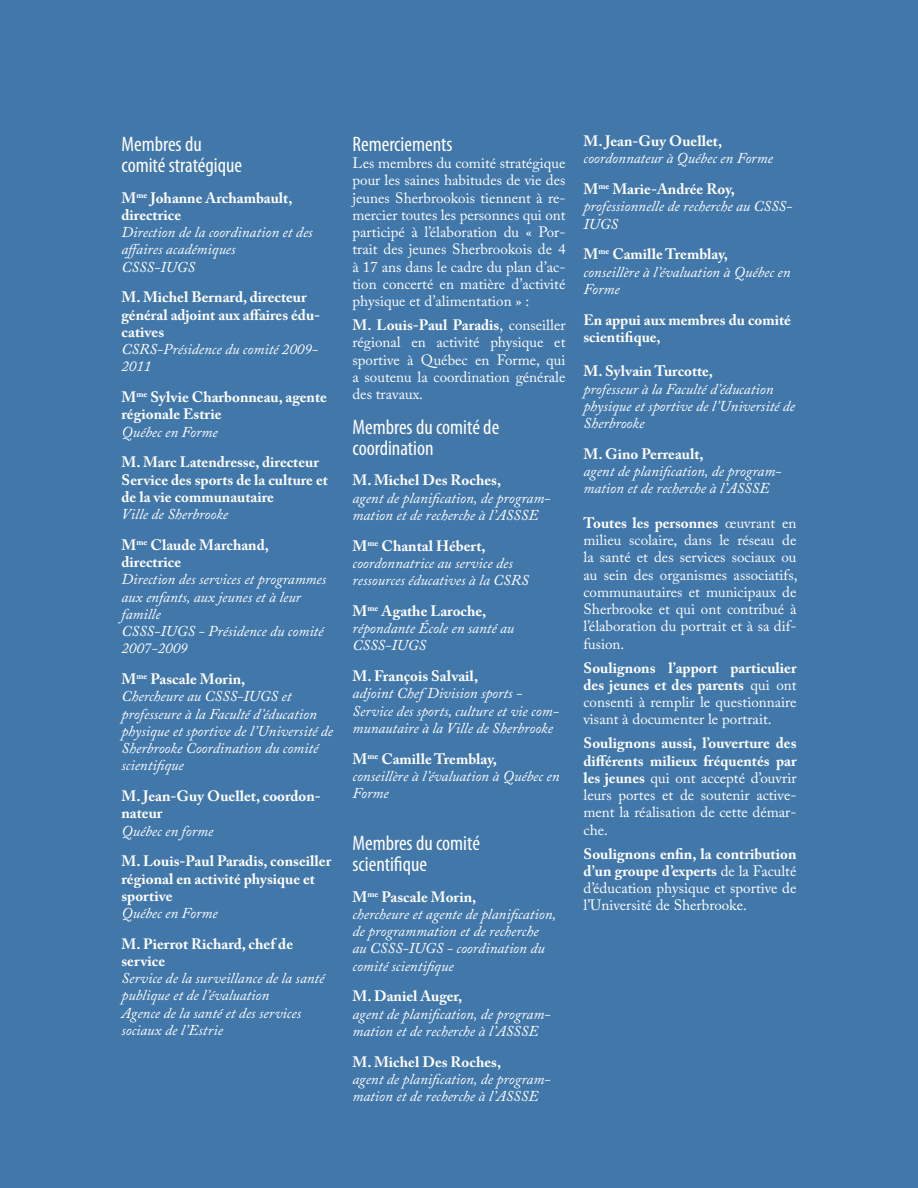
<style>
.page{position:relative;width:918px;height:1188px;background:#4277aa}
.page>*{position:absolute;margin:0;border:0;box-sizing:border-box;transform-origin:0 0}
.t1{font:condensed 21px/21px "Myriad Pro";color:#fff}
.t2{font:italic 15px/17.2px "Adobe Caslon Pro";color:#fff}
.t3{font:15px/17.2px "Adobe Caslon Pro";color:#fff;text-align:justify}
.t4{font:700 15px/17.2px "Adobe Caslon Pro";color:#fff}
.s1{font-weight:700;font-style:normal}
.s2{font-weight:700}
</style>
<div class="page">
<h1 class="t1" style="left:122px;top:133px;width:122px">Membres du comité stratégique</h1>
<p class="t4" style="left:121px;top:189px;width:173px">M<sup>me</sup> Johanne Archambault, directrice</p>
<p class="t2" style="left:121px;top:223px;width:193px">Direction de la coordination et des affaires académiques<br>CSSS-IUGS</p>
<p class="t4" style="left:121px;top:288px;width:200px">M. Michel Bernard, directeur général adjoint aux affaires édu&shy;catives</p>
<p class="t2" style="left:121px;top:340px;width:198px">CSRS-Présidence du comité 2009-<br>2011</p>
<p class="t4" style="left:121px;top:388px;width:207px">M<sup>me</sup> Sylvie Charbonneau, agente régionale Estrie</p>
<p class="t2" style="left:121px;top:423px;width:98px">Québec en Forme</p>
<p class="t4" style="left:121px;top:453px;width:208px">M. Marc Latendresse, directeur<br>Service des sports de la culture et de la vie communautaire</p>
<p class="t2" style="left:121px;top:498px;width:149px;line-height:30.8px">Ville de Sherbrooke<br><span class="s1">M</span><sup>me</sup> <span class="s1">Claude Marchand,</span></p>
<p class="t4" style="left:121px;top:553px;width:61px">directrice</p>
<p class="t2" style="left:121px;top:570px;width:206px">Direction des services et programmes aux enfants, aux jeunes et à leur famille<br>CSSS-IUGS - Présidence du comité<br>2007-2009</p>
<p class="t2" style="left:121px;top:670px;width:213px"><span class="s1">M</span><sup>me</sup> <span class="s1">Pascale Morin,<br></span>Chercheure au CSSS-IUGS et professeure à la Faculté d’éducation physique et sportive de l’Université de<br>Sherbrooke Coordination du comité scientifique</p>
<p class="t4" style="left:121px;top:787px;width:201px">M. Jean-Guy Ouellet, coordon&shy;nateur</p>
<p class="t2" style="left:121px;top:822px;width:94px">Québec en forme</p>
<p class="t4" style="left:121px;top:852px;width:211px">M. Louis-Paul Paradis, conseiller régional en activité physique et sportive</p>
<p class="t2" style="left:121px;top:904px;width:98px">Québec en Forme</p>
<p class="t4" style="left:121px;top:935px;width:173px">M. Pierrot Richard, chef de service</p>
<p class="t2" style="left:121px;top:969px;width:204px">Service de la surveillance de la santé publique et de l’évaluation<br>Agence de la santé et des services sociaux de l’Estrie</p>
<h1 class="t1" style="left:352px;top:133px;width:102px">Remerciements</h1>
<p class="t3" style="left:352px;top:154px;width:215px">Les membres du comité stratégique pour les saines habitudes de vie des jeunes Sherbrookois tiennent à re&shy;mercier toutes les personnes qui ont participé à l’élaboration du « Por&shy;trait des jeunes Sherbrookois de 4 à 17 ans dans le cadre du plan d’ac&shy;tion concerté en matière d’activité physique et d’alimentation » :</p>
<p class="t3" style="left:352px;top:316px;width:215px"><span class="s2">M. Louis-Paul Paradis</span>, conseiller régional en activité physique et sportive à Québec en Forme, qui a soutenu la coordination générale des travaux.</p>
<h1 class="t1" style="left:352px;top:416px;width:148px">Membres du comité de coordination</h1>
<p class="t4" style="left:352px;top:471px;width:150px">M. Michel Des Roches,</p>
<p class="t2" style="left:352px;top:489px;width:200px">agent de planification, de program&shy;mation et de recherche à l’ASSSE</p>
<p class="t2" style="left:352px;top:537px;width:178px"><span class="s1">M</span><sup>me</sup> <span class="s1">Chantal Hébert, </span>coordonnatrice au service des ressources éducatives à la CSRS</p>
<p class="t2" style="left:352px;top:602px;width:163px"><span class="s1">M</span><sup>me</sup> <span class="s1">Agathe Laroche, </span>répondante École en santé au<br>CSSS-IUGS</p>
<p class="t4" style="left:352px;top:667px;width:127px">M. François Salvail,</p>
<p class="t2" style="left:352px;top:684px;width:208px">adjoint Chef Division sports -<br>Service des sports, culture et vie com&shy;munautaire à la Ville de Sherbrooke</p>
<p class="t2" style="left:352px;top:750px;width:208px"><span class="s1">M</span><sup>me</sup> <span class="s1">Camille Tremblay,<br></span>conseillère à l’évaluation à Québec en<br>Forme</p>
<h1 class="t1" style="left:352px;top:832px;width:129px">Membres du comité scientifique</h1>
<p class="t2" style="left:352px;top:888px;width:205px"><span class="s1">M</span><sup>me</sup> <span class="s1">Pascale Morin,<br></span>chercheure et agente de planification, de programmation et de recherche au CSSS-IUGS - coordination du comité scientifique</p>
<p class="t4" style="left:352px;top:987px;width:111px">M. Daniel Auger,</p>
<p class="t2" style="left:352px;top:1005px;width:200px">agent de planification, de program&shy;mation et de recherche à l’ASSSE</p>
<p class="t4" style="left:352px;top:1053px;width:150px">M. Michel Des Roches,</p>
<p class="t2" style="left:352px;top:1070px;width:200px">agent de planification, de program&shy;mation et de recherche à l’ASSSE</p>
<p class="t4" style="left:583px;top:132px;width:140px">M. Jean-Guy Ouellet,</p>
<p class="t2" style="left:583px;top:143px;width:191px;line-height:30.8px">coordonnateur à Québec en Forme<br><span class="s1">M</span><sup>me</sup> <span class="s1">Marie-Andrée Roy,</span></p>
<p class="t2" style="left:583px;top:197px;width:210px">professionnelle de recherche au CSSS-<br>IUGS</p>
<p class="t2" style="left:583px;top:245px;width:208px"><span class="s1">M</span><sup>me</sup> <span class="s1">Camille Tremblay,<br></span>conseillère à l’évaluation à Québec en<br>Forme</p>
<p class="t4" style="left:583px;top:311px;width:209px">En appui aux membres du comité scientifique,</p>
<p class="t4" style="left:583px;top:362px;width:131px">M. Sylvain Turcotte,</p>
<p class="t2" style="left:583px;top:380px;width:213px">professeur à la Faculté d’éducation physique et sportive de l’Université de<br>Sherbrooke</p>
<p class="t4" style="left:583px;top:445px;width:122px">M. Gino Perreault,</p>
<p class="t2" style="left:583px;top:462px;width:200px">agent de planification, de program&shy;mation et de recherche à l’ASSSE</p>
<p class="t3" style="left:583px;top:514px;width:216px"><span class="s2">Toutes les personnes</span> œuvrant en milieu scolaire, dans le réseau de la santé et des services sociaux ou au sein des organismes associatifs, communautaires et municipaux de Sherbrooke et qui ont contribué à l’élaboration du portrait et à sa dif&shy;fusion.</p>
<p class="t3" style="left:583px;top:659px;width:215px"><span class="s2">Soulignons l’apport particulier des jeunes et des parents</span> qui ont consenti à remplir le questionnaire visant à documenter le portrait.</p>
<p class="t3" style="left:583px;top:734px;width:215px"><span class="s2">Soulignons aussi, l’ouverture des différents milieux fréquentés par les jeunes</span> qui ont accepté d’ouvrir leurs portes et de soutenir active&shy;ment la réalisation de cette démar&shy;che.</p>
<p class="t3" style="left:583px;top:845px;width:215px"><span class="s2">Soulignons enfin, la contribution d’un groupe d’experts</span> de la Faculté d’éducation physique et sportive de l’Université de Sherbrooke.</p>
</div>
